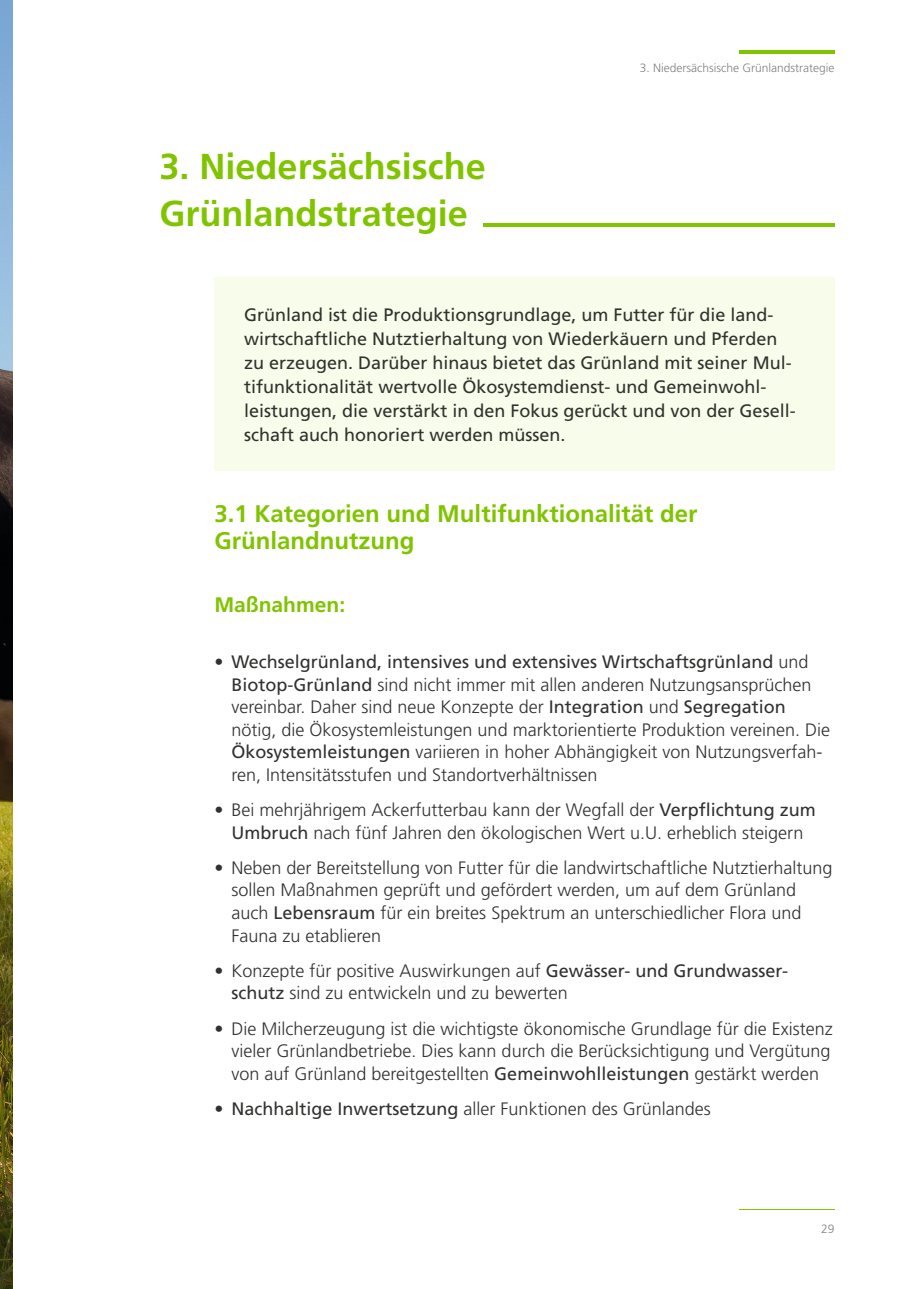
<style>
.page{position:relative;width:919px;height:1289px;background:#fff}
.page>*{position:absolute;margin:0;border:0;box-sizing:border-box;transform-origin:0 0}
.t1{font:700 36px/46.5px "Frutiger LT Std";color:#80c400}
.t2{font:700 24px/27px "Frutiger LT Std";color:#80c400}
.t3{font:700 21px "Frutiger LT Std";color:#80c400}
.t4{font:300 18px/22.5px "Frutiger LT Std";color:#313130}
.t5{font:18px/24px "Frutiger LT Std";color:#313130}
.t6{font:300 12px "Frutiger LT Std";color:#818181}
.s1{font-weight:400}
</style>
<div class="page">
<hr style="left:738px;top:1209px;width:96px;height:1px;background:#80c400">
<hr style="left:738px;top:50px;width:96px;height:3px;background:#80c400">
<img style="left:0;top:0;width:13px;height:1288px">
<hr style="left:483px;top:223px;width:351px;height:3px;background:#80c400">
<div style="left:214px;top:277px;width:620px;height:193px;background:#f7fdea"></div>
<h1 class="t1" style="left:159px;top:144px;width:328px">3. Niedersächsische<br>Grünlandstrategie</h1>
<p class="t6" style="left:639px;top:61px;width:196px">3. Niedersächsische Grünlandstrategie</p>
<p class="t5" style="left:244px;top:303px;width:553px">Grünland ist die Produktionsgrundlage, um Futter für die land&shy;wirtschaftliche Nutztierhaltung von Wiederkäuern und Pferden zu erzeugen. Darüber hinaus bietet das Grünland mit seiner Mul&shy;tifunktionalität wertvolle Ökosystemdienst- und Gemeinwohl&shy;leistungen, die verstärkt in den Fokus gerückt und von der Gesell&shy;schaft auch honoriert werden müssen.</p>
<h2 class="t2" style="left:214px;top:500px;width:484px">3.1 Kategorien und Multifunktionalität der<br>Grünlandnutzung</h2>
<p class="t3" style="left:214px;top:592px;width:132px">Maßnahmen:</p>
<p class="t4" style="left:231px;top:651px;width:600px;text-indent:-17px"><span class="s1">• Wechselgrünland, intensives und extensives Wirtschaftsgrünland</span> und <span class="s1">Biotop-Grünland</span> sind nicht immer mit allen anderen Nutzungsansprüchen vereinbar. Daher sind neue Konzepte der <span class="s1">Integration</span> und <span class="s1">Segregation </span>nötig, die Ökosystemleistungen und marktorientierte Produktion vereinen. Die <span class="s1">Ökosystemleistungen</span> variieren in hoher Abhängigkeit von Nutzungsverfah&shy;ren, Intensitätsstufen und Standortverhältnissen</p>
<p class="t4" style="left:214px;top:799px;width:603px;text-align:center">• Bei mehrjährigem Ackerfutterbau kann der Wegfall der <span class="s1">Verpflichtung zum<br>Umbruch</span> nach fünf Jahren den ökologischen Wert u.U. erheblich steigern</p>
<p class="t4" style="left:231px;top:856px;width:602px;text-indent:-17px">• Neben der Bereitstellung von Futter für die landwirtschaftliche Nutztierhaltung sollen Maßnahmen geprüft und gefördert werden, um auf dem Grünland auch <span class="s1">Lebensraum</span> für ein breites Spektrum an unterschiedlicher Flora und Fauna zu etablieren</p>
<p class="t4" style="left:231px;top:959px;width:558px;text-indent:-17px">• Konzepte für positive Auswirkungen auf <span class="s1">Gewässer- und Grundwasser&shy;schutz</span> sind zu entwickeln und zu bewerten</p>
<p class="t4" style="left:231px;top:1017px;width:603px;text-indent:-17px">• Die Milcherzeugung ist die wichtigste ökonomische Grundlage für die Existenz vieler Grünlandbetriebe. Dies kann durch die Berücksichtigung und Vergütung von auf Grünland bereitgestellten <span class="s1">Gemeinwohlleistungen</span> gestärkt werden</p>
<p class="t4" style="left:214px;top:1097px;width:498px"><span class="s1">• Nachhaltige Inwertsetzung</span> aller Funktionen des Grünlandes</p>
<p class="t6" style="left:821px;top:1221px;width:15px">29</p>
</div>
